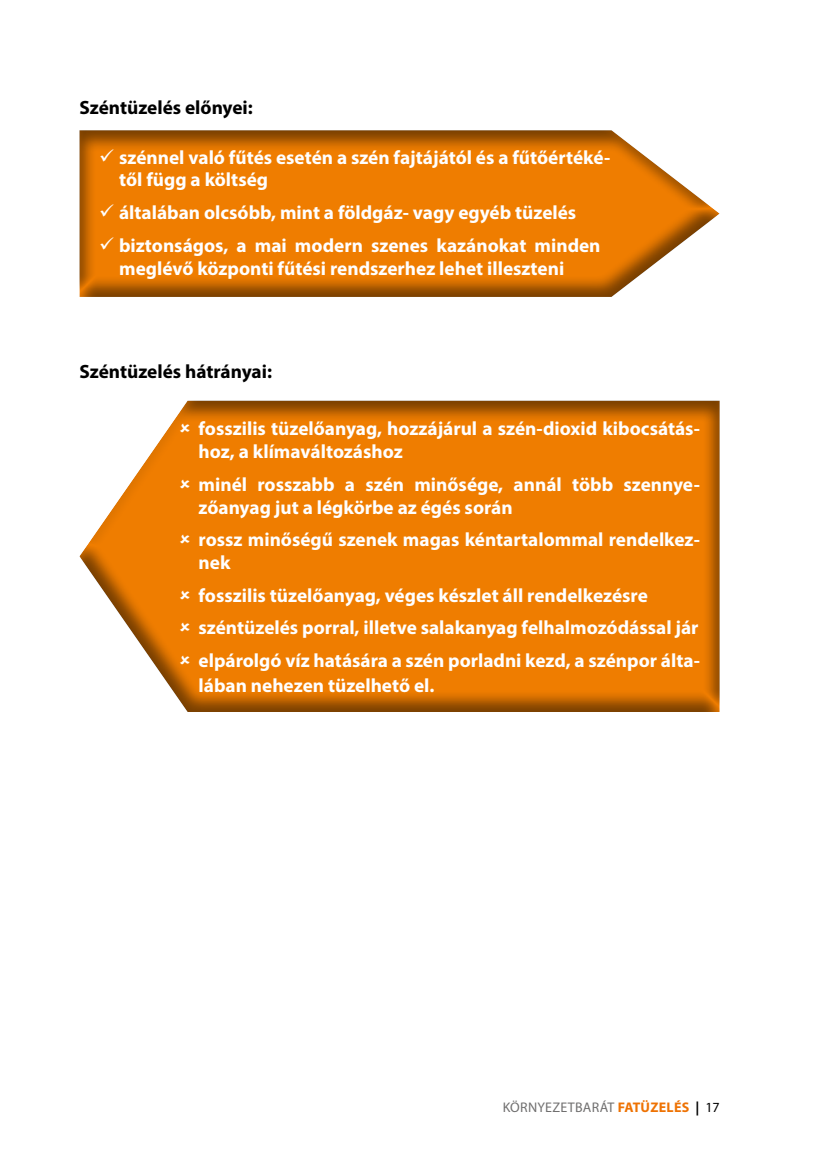
<style>
.page{position:relative;width:819px;height:1166px;background:#fff}
.page>*{position:absolute;margin:0;border:0;box-sizing:border-box;transform-origin:0 0}
.t1{font:700 19.25px/22.8px "Myriad Pro";color:#fff}
.t2{font:700 19.25px "Myriad Pro";color:#000}
.t3{font:14px "Myriad Pro";letter-spacing:.02em;color:#706f6f}
.s1{font-weight:700;color:#ee7203}
.s2{font-weight:700;color:#000}
.s3{color:#000}
</style>
<div class="page">
<div style="left:77px;top:397px;width:642px;height:315px;background:#000;opacity:.5"></div>
<div style="left:79px;top:127px;width:642px;height:170px;background:#000;opacity:.5"></div>
<svg style="left:180px;top:424px;width:9px;height:8px"></svg>
<svg style="left:180px;top:479px;width:9px;height:9px"></svg>
<svg style="left:180px;top:534px;width:9px;height:9px"></svg>
<svg style="left:180px;top:590px;width:9px;height:9px"></svg>
<svg style="left:180px;top:622px;width:9px;height:9px"></svg>
<svg style="left:180px;top:655px;width:9px;height:9px"></svg>
<p class="t2" style="left:79px;top:95px;width:175px">Széntüzelés előnyei:</p>
<p class="t1" style="left:119px;top:145px;width:493px;text-indent:-20px">✓ szénnel való fűtés esetén a szén fajtájától és a fűtőértéké&shy;től függ a költség</p>
<p class="t1" style="left:99px;top:201px;width:478px">✓ általában olcsóbb, mint a földgáz- vagy egyéb tüzelés</p>
<p class="t1" style="left:119px;top:233px;width:483px;text-indent:-20px">✓ biztonságos, a mai modern szenes kazánokat minden meglévő központi fűtési rendszerhez lehet illeszteni</p>
<p class="t2" style="left:79px;top:359px;width:194px">Széntüzelés hátrányai:</p>
<p class="t1" style="left:198px;top:417px;width:503px">fosszilis tüzelőanyag, hozzájárul a szén-dioxid kibocsátás&shy;hoz, a klímaváltozáshoz</p>
<p class="t1" style="left:198px;top:472px;width:503px">minél rosszabb a szén minősége, annál több szennye&shy;zőanyag jut a légkörbe az égés során</p>
<p class="t1" style="left:198px;top:528px;width:503px">rossz minőségű szenek magas kéntartalommal rendelkez&shy;nek</p>
<p class="t1" style="left:198px;top:583px;width:451px">fosszilis tüzelőanyag, véges készlet áll rendelkezésre</p>
<p class="t1" style="left:198px;top:616px;width:501px">széntüzelés porral, illetve salakanyag felhalmozódással jár</p>
<p class="t1" style="left:198px;top:648px;width:503px;line-height:24.5px">elpárolgó víz hatására a szén porladni kezd, a szénpor álta&shy;lában nehezen tüzelhető el.</p>
<p class="t3" style="left:502px;top:1098px;width:218px">KÖRNYEZETBARÁT <span class="s1">FATÜZELÉS</span> <span class="s2">|</span> <span class="s3">17</span></p>
</div>
